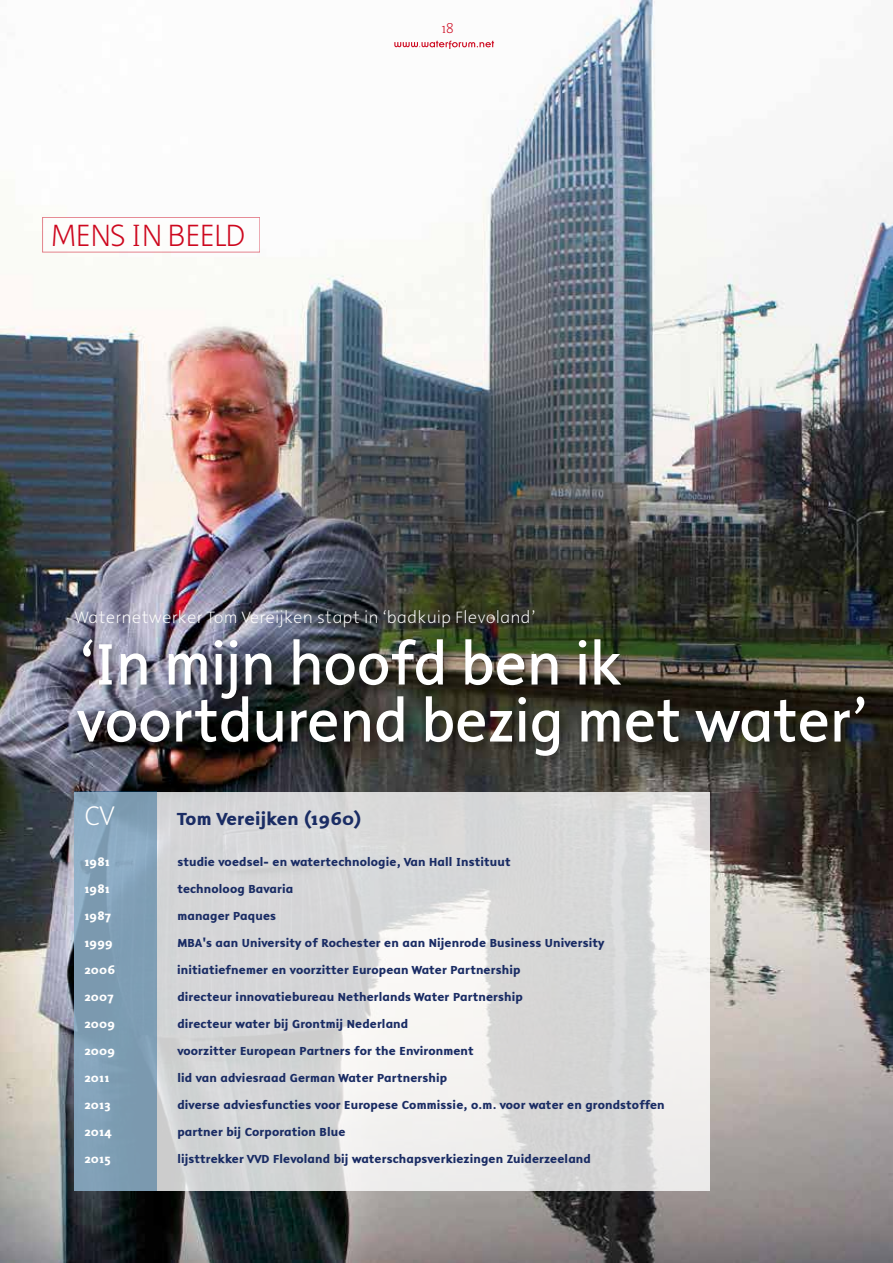
<style>
.page{position:relative;width:893px;height:1263px;background:#fff}
.page>*{position:absolute;margin:0;border:0;box-sizing:border-box;transform-origin:0 0}
.t1{font:60px/57px "Malcom";color:#fff}
.t2{font:300 30.9px "Malcom";color:#cd071e}
.t3{font:300 27px "Malcom";color:#fff}
.t4{font:700 18px "Malcom";letter-spacing:.01em;color:#1a2c64}
.t5{font:300 16.5px "Malcom";letter-spacing:.05em;color:#fff}
.t6{font:300 13.5px "Malcom";color:#cd071e}
.t7{font:700 12px "Malcom";letter-spacing:.01em;color:#1a2c64}
.t8{font:700 12px "Malcom";letter-spacing:.01em;color:#fff}
</style>
<div class="page">
<img style="left:0;top:0;width:893px;height:1263px">
<div style="left:74px;top:635px;width:802px;height:133px;background:#000;opacity:.4"></div>
<div style="left:43px;top:217px;width:217px;height:35px;background:#fff"></div>
<svg style="left:394px;top:41px;width:100px;height:8px"></svg>
<svg style="left:157px;top:792px;width:553px;height:399px;fill:#d7d7d8"></svg>
<div style="left:75px;top:792px;width:82px;height:399px;background:linear-gradient(to bottom,#85a4bb,#7c9bb1)"></div>
<h2 class="t2" style="left:51px;top:215px;width:196px">Mens in beeld</h2>
<p class="t6" style="left:442px;top:19px;width:14px">18</p>
<h3 class="t5" style="left:75px;top:606px;width:462px">Waternetwerker Tom Vereijken stapt in ‘badkuip Flevoland’</h3>
<h1 class="t1" style="left:77px;top:635px;width:793px">‘In mijn hoofd ben ik voortdurend bezig met water’</h1>
<h3 class="t3" style="left:84px;top:798px;width:31px">CV</h3>
<h3 class="t4" style="left:177px;top:806px;width:186px">Tom Vereijken (1960)</h3>
<p class="t8" style="left:84px;top:853px;width:27px">1981</p>
<p class="t7" style="left:177px;top:853px;width:335px">studie voedsel- en watertechnologie, Van Hall Instituut</p>
<p class="t8" style="left:84px;top:880px;width:27px">1981</p>
<p class="t7" style="left:177px;top:880px;width:117px">technoloog Bavaria</p>
<p class="t8" style="left:84px;top:907px;width:28px">1987</p>
<p class="t7" style="left:177px;top:907px;width:100px">manager Paques</p>
<p class="t8" style="left:84px;top:934px;width:30px">1999</p>
<p class="t7" style="left:177px;top:934px;width:429px">MBA's aan University of Rochester en aan Nijenrode Business University</p>
<p class="t8" style="left:84px;top:961px;width:32px">2006</p>
<p class="t7" style="left:177px;top:961px;width:345px">initiatiefnemer en voorzitter European Water Partnership</p>
<p class="t8" style="left:84px;top:988px;width:31px">2007</p>
<p class="t7" style="left:177px;top:988px;width:347px">directeur innovatiebureau Netherlands Water Partnership</p>
<p class="t8" style="left:84px;top:1015px;width:32px">2009</p>
<p class="t7" style="left:177px;top:1015px;width:232px">directeur water bij Grontmij Nederland</p>
<p class="t8" style="left:84px;top:1042px;width:32px">2009</p>
<p class="t7" style="left:177px;top:1042px;width:298px">voorzitter European Partners for the Environment</p>
<p class="t8" style="left:84px;top:1069px;width:27px">2011</p>
<p class="t7" style="left:177px;top:1069px;width:271px">lid van adviesraad German Water Partnership</p>
<p class="t8" style="left:84px;top:1096px;width:28px">2013</p>
<p class="t7" style="left:177px;top:1096px;width:489px">diverse adviesfuncties voor Europese Commissie, o.m. voor water en grondstoffen</p>
<p class="t8" style="left:84px;top:1123px;width:29px">2014</p>
<p class="t7" style="left:177px;top:1123px;width:170px">partner bij Corporation Blue</p>
<p class="t8" style="left:84px;top:1150px;width:28px">2015</p>
<p class="t7" style="left:177px;top:1150px;width:415px">lijsttrekker VVD Flevoland bij waterschapsverkiezingen Zuiderzeeland</p>
</div>
